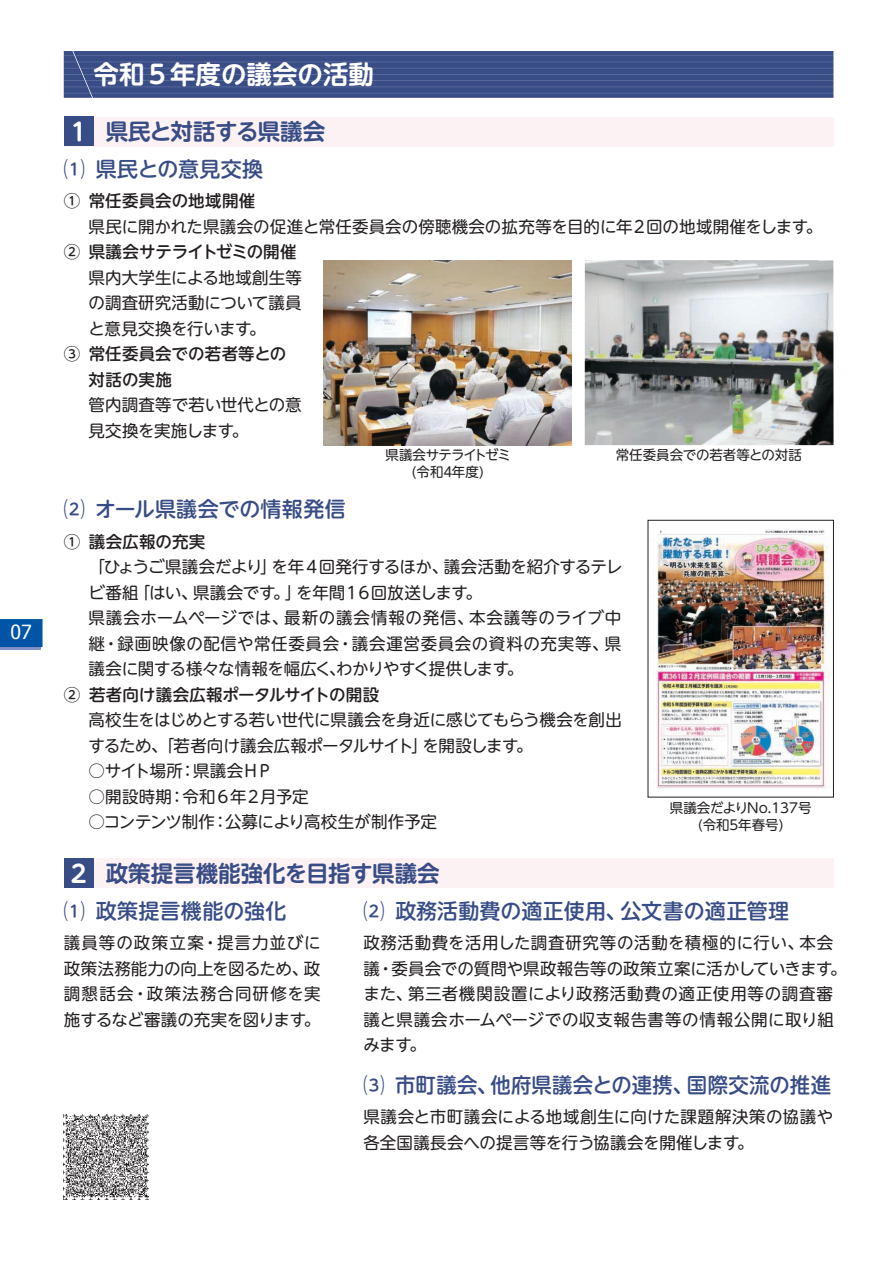
<style>
.page{position:relative;width:893px;height:1263px;background:#fff}
.page>*{position:absolute;margin:0;border:0;box-sizing:border-box;transform-origin:0 0}
.t1{font:700 25.5px "UD Shin M Go Pr 6 De";color:#fff}
.t2{font:700 22.5px "UD Shin M Go Pr 6 De";color:#384c86}
.t3{font:700 22.5px "UD Shin M Go Pr 6 De";letter-spacing:-.025em;color:#384c86}
.t4{font:500 21px "UD Shin M Go Pr 6";letter-spacing:.01em;color:#384c86}
.t5{font:19.5px "Tahoma";color:#fff}
.t6{font:16.5px/25.5px "UD Shin M Go Pr 6";letter-spacing:.005em;color:#231f20}
.t7{font:16.5px/25.5px "UD Shin M Go Pr 6";letter-spacing:.025em;color:#231f20}
.t8{font:500 16.5px/25.5px "UD Shin M Go Pr 6";letter-spacing:.005em;color:#231f20}
.t9{font:16.5px/25.5px "UD Shin M Go Pr 6";letter-spacing:-.02em;color:#231f20}
.t10{font:16.5px "UD Shin M Go Pr 6";letter-spacing:-.015em;color:#231f20}
.t11{font:16.5px "UD Shin M Go Pr 6";letter-spacing:-.03em;color:#231f20}
.t12{font:16.5px "UD Shin M Go Pr 6";letter-spacing:-.05em;color:#231f20}
.t13{font:13.5px/16.5px "UD Shin M Go Pr 6";letter-spacing:-.01em;color:#231f20;text-align:center}
.t14{font:13.5px "UD Shin M Go Pr 6";letter-spacing:-.07em;color:#231f20}
.s1{font-size:24px;color:#fff}
</style>
<div class="page">
<svg style="left:64px;top:51px;width:769px;height:47px;background:#3a4e87"></svg>
<hr style="left:91px;top:93px;width:742px;height:1px;background:#fff">
<hr style="left:88px;top:86px;width:745px;height:1px;background:#fff">
<hr style="left:86px;top:80px;width:747px;height:1px;background:#fff">
<hr style="left:83px;top:74px;width:750px;height:1px;background:#fff">
<hr style="left:80px;top:68px;width:753px;height:1px;background:#fff">
<hr style="left:78px;top:62px;width:755px;height:1px;background:#fff">
<hr style="left:75px;top:55px;width:758px;height:1px;background:#fff">
<img style="left:656px;top:529px;width:174px;height:260px">
<div style="left:648px;top:520px;width:186px;height:277px;border:1px solid #231f20"></div>
<img style="left:323px;top:260px;width:249px;height:185px">
<img style="left:585px;top:260px;width:248px;height:185px">
<div style="left:0;top:621px;width:41px;height:28px;background:#7a8fc7"></div>
<div style="left:0;top:619px;width:43px;height:28px;background:#0154a6"></div>
<div style="left:64px;top:117px;width:769px;height:29px;background:#fdf2f3"></div>
<div style="left:64px;top:117px;width:30px;height:29px;background:#384c86"></div>
<div style="left:64px;top:858px;width:769px;height:30px;background:#fdf2f3"></div>
<div style="left:64px;top:858px;width:30px;height:30px;background:#384c86"></div>
<img style="left:64px;top:1114px;width:85px;height:85px">
<p class="t5" style="left:11px;top:619px;width:23px">07</p>
<h1 class="t1" style="left:94px;top:53px;width:282px">令和５年度の議会の活動</h1>
<h2 class="t3" style="left:71px;top:112px;width:256px"><span class="s1">1</span> 県民と対話する県議会</h2>
<p class="t4" style="left:64px;top:151px;width:201px">⑴ 県民との意見交換</p>
<p class="t8" style="left:64px;top:187px;width:193px">① 常任委員会の地域開催</p>
<p class="t6" style="left:89px;top:213px;width:735px">県民に開かれた県議会の促進と常任委員会の傍聴機会の拡充等を目的に年２回の地域開催をします。</p>
<p class="t8" style="left:64px;top:238px;width:234px">② 県議会サテライトゼミの開催</p>
<p class="t6" style="left:89px;top:264px;width:215px;text-align:justify">県内大学生による地域創生等の調査研究活動について議員と意見交換を行います。</p>
<p class="t8" style="left:89px;top:340px;width:199px;text-indent:-25px">③ 常任委員会での若者等との対話の実施</p>
<p class="t6" style="left:89px;top:391px;width:215px">管内調査等で若い世代との意見交換を実施します。</p>
<p class="t4" style="left:64px;top:492px;width:284px">⑵ オール県議会での情報発信</p>
<p class="t14" style="left:385px;top:444px;width:127px">県議会サテライトゼミ</p>
<p class="t13" style="left:616px;top:446px;width:188px">常任委員会での若者等との対話</p>
<p class="t13" style="left:411px;top:462px;width:74px">(令和４年度)</p>
<p class="t8" style="left:64px;top:528px;width:143px">① 議会広報の充実</p>
<p class="t6" style="left:89px;top:553px;width:535px">「ひょうご県議会だより」を年４回発行するほか、議会活動を紹介するテレビ番組「はい、県議会です。」を年間１６回放送します。<br>県議会ホームページでは、最新の議会情報の発信、本会議等のライブ中継・録画映像の配信や常任委員会・議会運営委員会の資料の充実等、県議会に関する様々な情報を幅広く､わかりやすく提供します。</p>
<p class="t8" style="left:64px;top:681px;width:317px">② 若者向け議会広報ポータルサイトの開設</p>
<p class="t9" style="left:89px;top:706px;width:535px">高校生をはじめとする若い世代に県議会を身近に感じてもらう機会を創出するため、「若者向け議会広報ポータルサイト」を開設します。</p>
<p class="t12" style="left:89px;top:757px;width:186px">○サイト場所：県議会ＨＰ</p>
<p class="t11" style="left:89px;top:783px;width:222px">○開設時期：令和６年２月予定</p>
<p class="t10" style="left:89px;top:808px;width:350px">○コンテンツ制作：公募により高校生が制作予定</p>
<h2 class="t2" style="left:71px;top:854px;width:370px"><span class="s1">2</span> 政策提言機能強化を目指す県議会</h2>
<p class="t13" style="left:670px;top:799px;width:143px">県議会だよりNo.137号(令和５年春号)</p>
<p class="t4" style="left:64px;top:893px;width:224px">⑴ 政策提言機能の強化</p>
<p class="t6" style="left:64px;top:929px;width:258px;text-align:justify">議員等の政策立案・提言力並びに政策法務能力の向上を図るため、政調懇話会・政策法務合同研修を実施するなど審議の充実を図ります。</p>
<p class="t4" style="left:363px;top:893px;width:427px">⑵ 政務活動費の適正使用、公文書の適正管理</p>
<p class="t7" style="left:363px;top:929px;width:485px">政務活動費を活用した調査研究等の活動を積極的に行い、本会議・委員会での質問や県政報告等の政策立案に活かしていきます。また、第三者機関設置により政務活動費の適正使用等の調査審議と県議会ホームページでの収支報告書等の情報公開に取り組みます。</p>
<p class="t4" style="left:363px;top:1067px;width:469px">⑶ 市町議会、他府県議会との連携、国際交流の推進</p>
<p class="t6" style="left:363px;top:1103px;width:471px">県議会と市町議会による地域創生に向けた課題解決策の協議や各全国議長会への提言等を行う協議会を開催します。</p>
</div>
